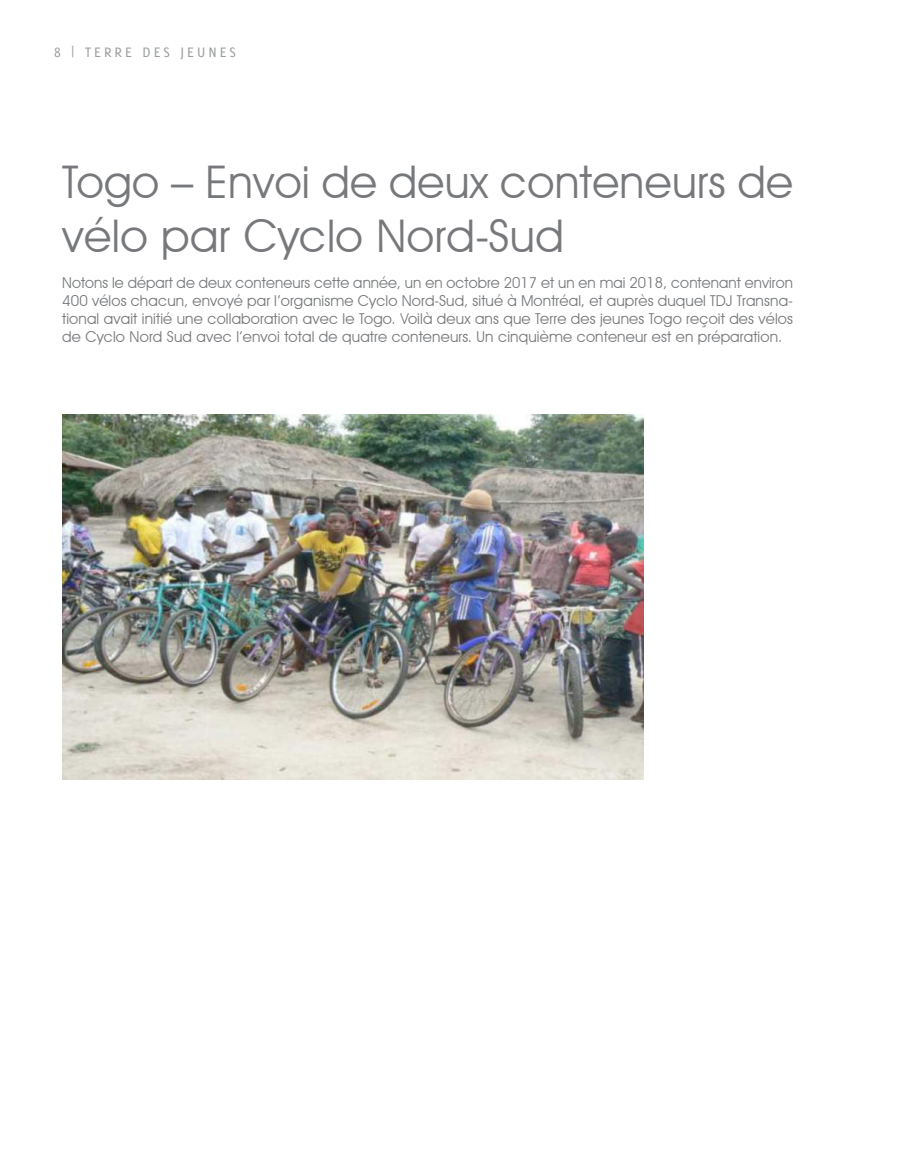
<style>
.page{position:relative;width:905px;height:1175px;background:#fff}
.page>*{position:absolute;margin:0;border:0;box-sizing:border-box;transform-origin:0 0}
.t1{font:45px/54px "Avant Garde IT Cby BT";letter-spacing:.01em;color:#76787b}
.t2{font:15px/18px "Avant Garde IT Cby BT";letter-spacing:.01em;color:#76787b;text-align:justify}
.t3{font:15px "Delicious";letter-spacing:.2em;color:#9a9c9e}
</style>
<div class="page">
<img style="left:62px;top:414px;width:581px;height:365px">
<p class="t3" style="left:54px;top:43px;width:183px">8 | TERRE DES JEUNES</p>
<h1 class="t1" style="left:62px;top:155px;width:732px">Togo – Envoi de deux conteneurs de vélo par Cyclo Nord-Sud</h1>
<p class="t2" style="left:62px;top:274px;width:732px">Notons le départ de deux conteneurs cette année, un en octobre 2017 et un en mai 2018, contenant environ 400 vélos chacun, envoyé par l’organisme Cyclo Nord-Sud, situé à Montréal, et auprès duquel TDJ Transna&shy;tional avait initié une collaboration avec le Togo. Voilà deux ans que Terre des jeunes Togo reçoit des vélos de Cyclo Nord Sud avec l’envoi total de quatre conteneurs. Un cinquième conteneur est en préparation.</p>
</div>
